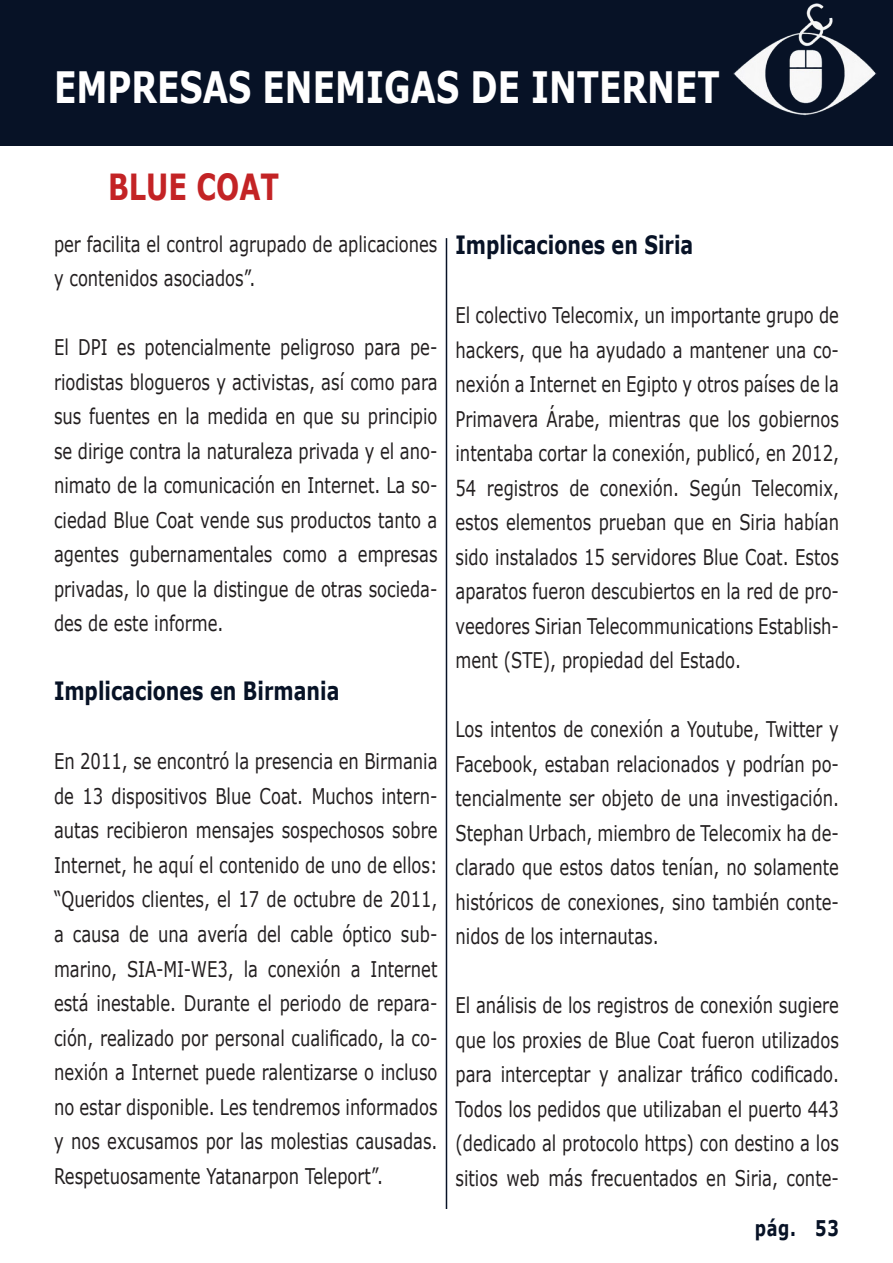
<style>
.page{position:relative;width:893px;height:1263px;background:#fff}
.page>*{position:absolute;margin:0;border:0;box-sizing:border-box;transform-origin:0 0}
.t1{font:700 43.2px "Verdana";color:#fff;scale:.76 1}
.t2{font:700 36px "Verdana";color:#c32325;scale:.76 1}
.titular_azul{font:700 25.2px "Verdana";color:#071226;scale:.76 1}
.Estilo_de_párrafo_1{font:21.6px/34.5px "Verdana";color:#231f20;text-align:justify;scale:.76 1}
.t3{font:700 21.6px "Verdana";color:#071226;scale:.75 1}
</style>
<div class="page">
<hr style="left:446px;top:238px;width:1px;height:971px;background:#071226">
<div style="left:0;top:0;width:893px;height:145px;background:#071226"></div>
<img style="left:510px;top:3px;width:383px;height:143px">
<p class="t1" style="left:54px;top:59px;width:877px">EMPRESAS ENEMIGAS DE INTERNET</p>
<p class="t2" style="left:108px;top:163px;width:227px">BLUE COAT</p>
<p class="Estilo_de_párrafo_1" style="left:54px;top:227px;width:506px">per facilita el control agrupado de aplicaciones y contenidos asociados”.</p>
<p class="Estilo_de_párrafo_1" style="left:54px;top:331px;width:506px">El DPI es potencialmente peligroso para pe&shy;riodistas blogueros y activistas, así como para sus fuentes en la medida en que su principio se dirige contra la naturaleza privada y el ano&shy;nimato de la comunicación en Internet. La so&shy;ciedad Blue Coat vende sus productos tanto a agentes gubernamentales como a empresas privadas, lo que la distingue de otras socieda&shy;des de este informe.</p>
<p class="titular_azul" style="left:54px;top:675px;width:377px">Implicaciones en Birmania</p>
<p class="Estilo_de_párrafo_1" style="left:54px;top:745px;width:506px">En 2011, se encontró la presencia en Birmania de 13 dispositivos Blue Coat. Muchos intern&shy;autas recibieron mensajes sospechosos sobre Internet, he aquí el contenido de uno de ellos: “Queridos clientes, el 17 de octubre de 2011, a causa de una avería del cable óptico sub&shy;marino, SIA-MI-WE3, la conexión a Internet está inestable. Durante el periodo de repara&shy;ción, realizado por personal cualificado, la co&shy;nexión a Internet puede ralentizarse o incluso no estar disponible. Les tendremos informados y nos excusamos por las molestias causadas.<br>Respetuosamente Yatanarpon Teleport”.</p>
<p class="titular_azul" style="left:455px;top:229px;width:314px">Implicaciones en Siria</p>
<p class="Estilo_de_párrafo_1" style="left:455px;top:298px;width:506px">El colectivo Telecomix, un importante grupo de hackers, que ha ayudado a mantener una co&shy;nexión a Internet en Egipto y otros países de la Primavera Árabe, mientras que los gobiernos intentaba cortar la conexión, publicó, en 2012, 54 registros de conexión. Según Telecomix, estos elementos prueban que en Siria habían sido instalados 15 servidores Blue Coat. Estos aparatos fueron descubiertos en la red de pro&shy;veedores Sirian Telecommunications Establish&shy;ment (STE), propiedad del Estado.</p>
<p class="Estilo_de_párrafo_1" style="left:455px;top:712px;width:506px">Los intentos de conexión a Youtube, Twitter y Facebook, estaban relacionados y podrían po&shy;tencialmente ser objeto de una investigación.<br>Stephan Urbach, miembro de Telecomix ha de&shy;clarado que estos datos tenían, no solamente históricos de conexiones, sino también conte&shy;nidos de los internautas.</p>
<p class="Estilo_de_párrafo_1" style="left:455px;top:988px;width:506px">El análisis de los registros de conexión sugiere que los proxies de Blue Coat fueron utilizados para interceptar y analizar tráfico codificado.<br>Todos los pedidos que utilizaban el puerto 443 (dedicado al protocolo https) con destino a los sitios web más frecuentados en Siria, conte-</p>
<p class="t3" style="left:755px;top:1213px;width:114px">pág. 53</p>
</div>
